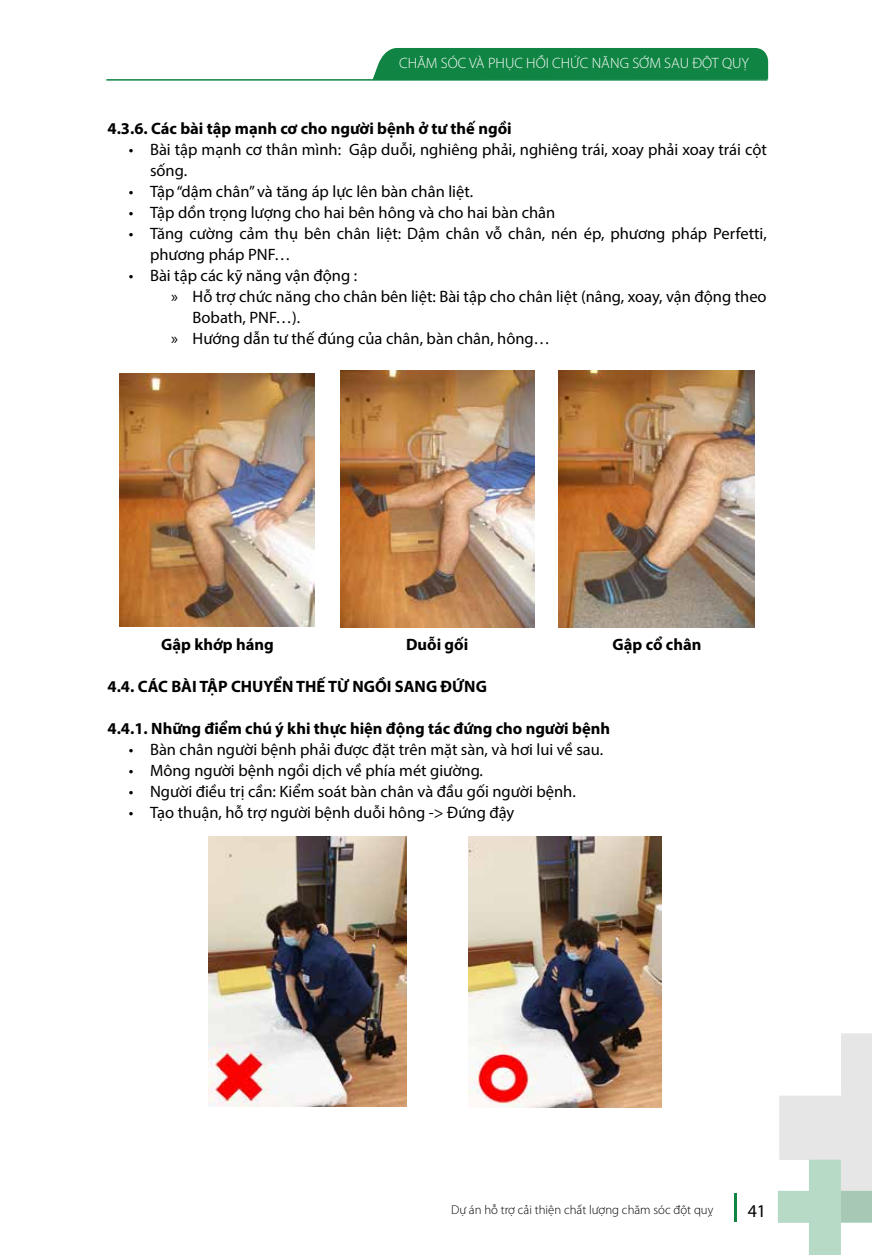
<style>
.page{position:relative;width:872px;height:1255px;background:#fff}
.page>*{position:absolute;margin:0;border:0;box-sizing:border-box;transform-origin:0 0}
.t1{font:18px "Myriad Pro";color:#000}
.t2{font:16.5px/21px "Myriad Pro";color:#000}
.t3{font:700 16.5px "Myriad Pro";color:#000}
.t4{font:300 15px "Myriad Pro";color:#fff}
.t5{font:300 12.75px "Myriad Pro";color:#000}
</style>
<div class="page">
<div style="left:372px;top:48px;width:396px;height:32px;background:#108443"></div>
<hr style="left:106px;top:79px;width:661px;height:2px;background:#108443">
<hr style="left:733px;top:1192px;width:3px;height:29px;background:#108443">
<svg style="left:778px;top:1033px;width:94px;height:221px"></svg>
<img style="left:120px;top:374px;width:194px;height:252px">
<img style="left:340px;top:370px;width:194px;height:257px">
<img style="left:558px;top:370px;width:196px;height:257px">
<img style="left:208px;top:836px;width:198px;height:270px">
<img style="left:469px;top:836px;width:192px;height:271px">
<p class="t4" style="left:399px;top:54px;width:351px">CHĂM SÓC VÀ PHỤC HỒI CHỨC NĂNG SỚM SAU ĐỘT QUỴ</p>
<p class="t3" style="left:107px;top:117px;width:406px">4.3.6. Các bài tập mạnh cơ cho người bệnh ở tư thế ngồi</p>
<p class="t2" style="left:150px;top:138px;width:618px;text-indent:-21px">• Bài tập mạnh cơ thân mình: Gập duỗi, nghiêng phải, nghiêng trái, xoay phải xoay trái cột sống.</p>
<p class="t2" style="left:129px;top:180px;width:346px">• Tập “dậm chân” và tăng áp lực lên bàn chân liệt.</p>
<p class="t2" style="left:129px;top:201px;width:428px">• Tập dồn trọng lượng cho hai bên hông và cho hai bàn chân</p>
<p class="t2" style="left:150px;top:222px;width:618px;text-indent:-21px">• Tăng cường cảm thụ bên chân liệt: Dậm chân vỗ chân, nén ép, phương pháp Perfetti, phương pháp PNF…</p>
<p class="t2" style="left:129px;top:264px;width:230px">• Bài tập các kỹ năng vận động :</p>
<p class="t2" style="left:171px;top:285px;width:597px">» Hỗ trợ chức năng cho chân bên liệt: Bài tập cho chân liệt (nâng, xoay, vận động theo</p>
<p class="t2" style="left:193px;top:306px;width:109px">Bobath, PNF…).</p>
<p class="t2" style="left:171px;top:327px;width:380px">» Hướng dẫn tư thế đúng của chân, bàn chân, hông…</p>
<p class="t3" style="left:161px;top:633px;width:114px">Gập khớp háng</p>
<p class="t3" style="left:406px;top:633px;width:64px">Duỗi gối</p>
<p class="t3" style="left:612px;top:633px;width:90px">Gập cổ chân</p>
<p class="t3" style="left:108px;top:675px;width:381px">4.4. CÁC BÀI TẬP CHUYỂN THẾ TỪ NGỒI SANG ĐỨNG</p>
<p class="t3" style="left:108px;top:717px;width:504px">4.4.1. Những điểm chú ý khi thực hiện động tác đứng cho người bệnh</p>
<p class="t2" style="left:129px;top:738px;width:476px">• Bàn chân người bệnh phải được đặt trên mặt sàn, và hơi lui về sau.</p>
<p class="t2" style="left:129px;top:759px;width:356px">• Mông người bệnh ngồi dịch về phía mét giường.</p>
<p class="t2" style="left:129px;top:780px;width:448px">• Người điều trị cần: Kiểm soát bàn chân và đầu gối người bệnh.</p>
<p class="t2" style="left:129px;top:801px;width:387px">• Tạo thuận, hỗ trợ người bệnh duỗi hông -&gt; Đứng đậy</p>
<p class="t5" style="left:451px;top:1202px;width:264px">Dự án hỗ trợ cải thiện chất lượng chăm sóc đột quỵ</p>
<p class="t1" style="left:747px;top:1199px;width:20px">41</p>
</div>
